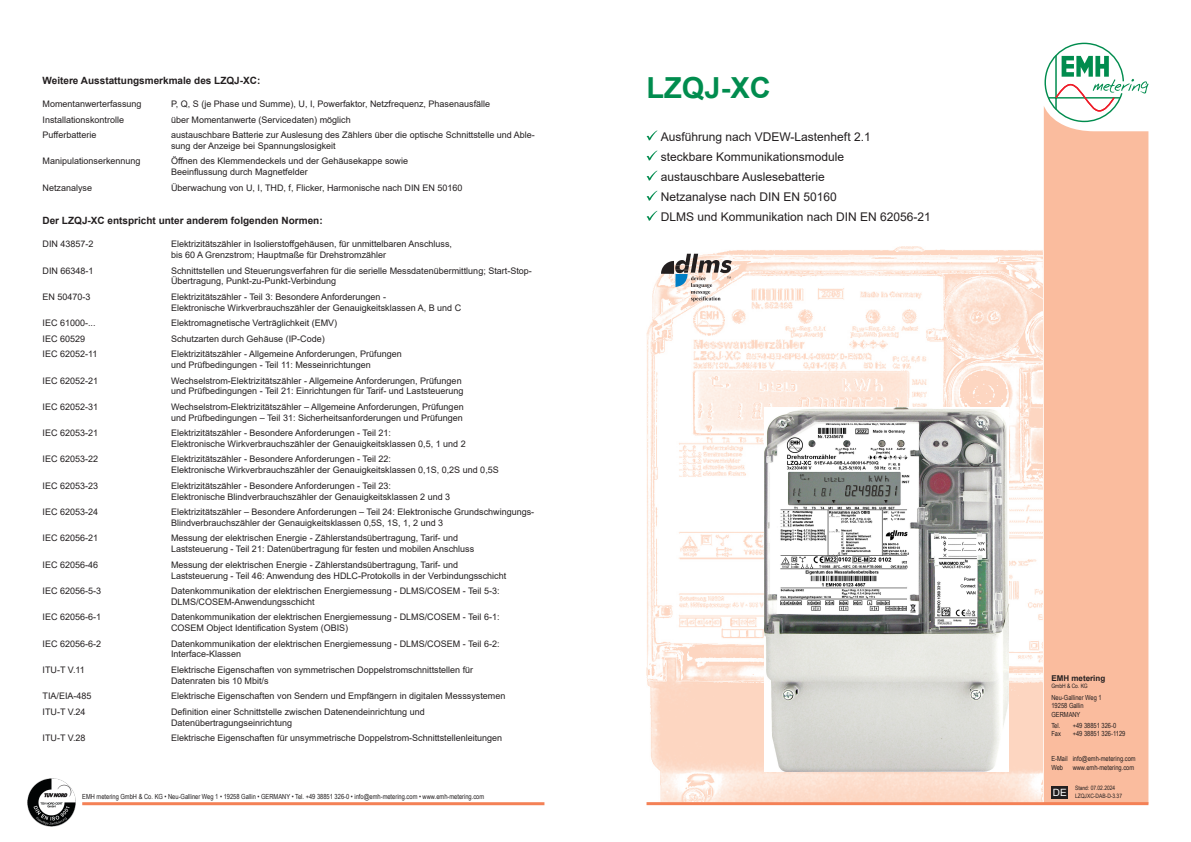
<style>
.page{position:relative;width:1191px;height:842px;background:#fff}
.page>*{position:absolute;margin:0;border:0;box-sizing:border-box;transform-origin:0 0}
._01_Titel_Vorderseite{font:700 29px "Arial";color:#008c4e}
._03_Stichpunkte_Vorderseite{font:12px "Arial";color:#231f20}
._05_Überschrift_2__Grad{font:700 10px "Arial";color:#231f20}
.t1{font:10px "Arial";color:#fff}
._11_Normentabelle_Text{font:9px/10.8px "Arial";color:#231f20}
.t2{font:700 8px "Arial";color:#231f20}
.t3{font:7px/8.4px "Arial Narrow";color:#231f20}
._02_Dokumentname{font:6px/7.2px "Arial Narrow";color:#231f20}
</style>
<div class="page">
<div style="left:1043px;top:123px;width:105px;height:679px;background:#fabc9e"></div>
<hr style="left:646px;top:802px;width:502px;height:3px;background:#f48156">
<div style="left:1051px;top:786px;width:17px;height:12px;background:#231f20"></div>
<svg style="left:1043px;top:42px;width:105px;height:81px"></svg>
<hr style="left:82px;top:802px;width:462px;height:3px;background:#f48156">
<img style="left:28px;top:778px;width:48px;height:48px">
<img style="left:646px;top:246px;width:397px;height:555px">
<svg style="left:646px;top:130px;width:11px;height:11px"></svg>
<svg style="left:646px;top:150px;width:11px;height:11px"></svg>
<svg style="left:646px;top:171px;width:11px;height:10px"></svg>
<svg style="left:646px;top:191px;width:11px;height:10px"></svg>
<svg style="left:646px;top:211px;width:11px;height:10px"></svg>
<svg style="left:661px;top:254px;width:71px;height:48px"></svg>
<img style="left:764px;top:407px;width:244px;height:364px">
<p class="_05_Überschrift_2__Grad" style="left:43px;top:73px;width:219px">Weitere Ausstattungsmerkmale des LZQJ-XC:</p>
<p class="_11_Normentabelle_Text" style="left:43px;top:98px;width:101px">Momentanwerterfassung</p>
<p class="_11_Normentabelle_Text" style="left:171px;top:98px;width:320px">P, Q, S (je Phase und Summe), U, I, Powerfaktor, Netzfrequenz, Phasenausfälle</p>
<p class="_11_Normentabelle_Text" style="left:43px;top:114px;width:83px">Installationskontrolle</p>
<p class="_11_Normentabelle_Text" style="left:171px;top:114px;width:181px">über Momentanwerte (Servicedaten) möglich</p>
<p class="_11_Normentabelle_Text" style="left:43px;top:129px;width:55px">Pufferbatterie</p>
<p class="_11_Normentabelle_Text" style="left:171px;top:129px;width:365px">austauschbare Batterie zur Auslesung des Zählers über die optische Schnittstelle und Able&shy;sung der Anzeige bei Spannungslosigkeit</p>
<p class="_11_Normentabelle_Text" style="left:43px;top:156px;width:100px">Manipulationserkennung</p>
<p class="_11_Normentabelle_Text" style="left:171px;top:156px;width:238px">Öffnen des Klemmendeckels und der Gehäusekappe sowie<br>Beeinflussung durch Magnetfelder</p>
<p class="_11_Normentabelle_Text" style="left:43px;top:182px;width:51px">Netzanalyse</p>
<p class="_11_Normentabelle_Text" style="left:171px;top:182px;width:293px">Überwachung von U, I, THD, f, Flicker, Harmonische nach DIN EN 50160</p>
<p class="_05_Überschrift_2__Grad" style="left:43px;top:214px;width:282px">Der LZQJ-XC entspricht unter anderem folgenden Normen:</p>
<p class="_11_Normentabelle_Text" style="left:43px;top:239px;width:53px">DIN 43857-2</p>
<p class="_11_Normentabelle_Text" style="left:171px;top:239px;width:282px">Elektrizitätszähler in Isolierstoffgehäusen, für unmittelbaren Anschluss, bis 60 A Grenzstrom; Hauptmaße für Drehstromzähler</p>
<p class="_11_Normentabelle_Text" style="left:43px;top:265px;width:53px">DIN 66348-1</p>
<p class="_11_Normentabelle_Text" style="left:171px;top:265px;width:362px">Schnittstellen und Steuerungsverfahren für die serielle Messdatenübermittlung; Start-Stop-<br>Übertragung, Punkt-zu-Punkt-Verbindung</p>
<p class="_11_Normentabelle_Text" style="left:43px;top:291px;width:50px">EN 50470-3</p>
<p class="_11_Normentabelle_Text" style="left:171px;top:291px;width:292px">Elektrizitätszähler - Teil 3: Besondere Anforderungen -<br>Elektronische Wirkverbrauchszähler der Genauigkeitsklassen A, B und C</p>
<p class="_11_Normentabelle_Text" style="left:43px;top:318px;width:55px">IEC 61000-...</p>
<p class="_11_Normentabelle_Text" style="left:171px;top:318px;width:168px">Elektromagnetische Verträglichkeit (EMV)</p>
<p class="_11_Normentabelle_Text" style="left:43px;top:333px;width:44px">IEC 60529</p>
<p class="_11_Normentabelle_Text" style="left:171px;top:333px;width:155px">Schutzarten durch Gehäuse (IP-Code)</p>
<p class="_11_Normentabelle_Text" style="left:43px;top:349px;width:56px">IEC 62052-11</p>
<p class="_11_Normentabelle_Text" style="left:171px;top:349px;width:232px">Elektrizitätszähler - Allgemeine Anforderungen, Prüfungen und Prüfbedingungen - Teil 11: Messeinrichtungen</p>
<p class="_11_Normentabelle_Text" style="left:43px;top:375px;width:57px">IEC 62052-21</p>
<p class="_11_Normentabelle_Text" style="left:171px;top:375px;width:294px">Wechselstrom-Elektrizitätszähler - Allgemeine Anforderungen, Prüfungen und Prüfbedingungen - Teil 21: Einrichtungen für Tarif- und Laststeuerung</p>
<p class="_11_Normentabelle_Text" style="left:43px;top:401px;width:57px">IEC 62052-31</p>
<p class="_11_Normentabelle_Text" style="left:171px;top:401px;width:294px">Wechselstrom-Elektrizitätszähler – Allgemeine Anforderungen, Prüfungen und Prüfbedingungen – Teil 31: Sicherheitsanforderungen und Prüfungen</p>
<p class="_11_Normentabelle_Text" style="left:43px;top:427px;width:57px">IEC 62053-21</p>
<p class="_11_Normentabelle_Text" style="left:171px;top:427px;width:296px">Elektrizitätszähler - Besondere Anforderungen - Teil 21:<br>Elektronische Wirkverbrauchszähler der Genauigkeitsklassen 0,5, 1 und 2</p>
<p class="_11_Normentabelle_Text" style="left:43px;top:454px;width:57px">IEC 62053-22</p>
<p class="_11_Normentabelle_Text" style="left:171px;top:454px;width:329px">Elektrizitätszähler - Besondere Anforderungen - Teil 22:<br>Elektronische Wirkverbrauchszähler der Genauigkeitsklassen 0,1S, 0,2S und 0,5S</p>
<p class="_11_Normentabelle_Text" style="left:43px;top:480px;width:57px">IEC 62053-23</p>
<p class="_11_Normentabelle_Text" style="left:171px;top:480px;width:281px">Elektrizitätszähler - Besondere Anforderungen - Teil 23:<br>Elektronische Blindverbrauchszähler der Genauigkeitsklassen 2 und 3</p>
<p class="_11_Normentabelle_Text" style="left:43px;top:506px;width:57px">IEC 62053-24</p>
<p class="_11_Normentabelle_Text" style="left:171px;top:506px;width:365px">Elektrizitätszähler – Besondere Anforderungen – Teil 24: Elektronische Grundschwingungs-<br>Blindverbrauchszähler der Genauigkeitsklassen 0,5S, 1S, 1, 2 und 3</p>
<p class="_11_Normentabelle_Text" style="left:43px;top:533px;width:57px">IEC 62056-21</p>
<p class="_11_Normentabelle_Text" style="left:171px;top:533px;width:305px">Messung der elektrischen Energie - Zählerstandsübertragung, Tarif- und<br>Laststeuerung - Teil 21: Datenübertragung für festen und mobilen Anschluss</p>
<p class="_11_Normentabelle_Text" style="left:43px;top:559px;width:57px">IEC 62056-46</p>
<p class="_11_Normentabelle_Text" style="left:171px;top:559px;width:337px">Messung der elektrischen Energie - Zählerstandsübertragung, Tarif- und<br>Laststeuerung - Teil 46: Anwendung des HDLC-Protokolls in der Verbindungsschicht</p>
<p class="_11_Normentabelle_Text" style="left:43px;top:585px;width:60px">IEC 62056-5-3</p>
<p class="_11_Normentabelle_Text" style="left:171px;top:585px;width:330px">Datenkommunikation der elektrischen Energiemessung - DLMS/COSEM - Teil 5-3:<br>DLMS/COSEM-Anwendungsschicht</p>
<p class="_11_Normentabelle_Text" style="left:43px;top:612px;width:60px">IEC 62056-6-1</p>
<p class="_11_Normentabelle_Text" style="left:171px;top:612px;width:330px">Datenkommunikation der elektrischen Energiemessung - DLMS/COSEM - Teil 6-1:<br>COSEM Object Identification System (OBIS)</p>
<p class="_11_Normentabelle_Text" style="left:43px;top:638px;width:60px">IEC 62056-6-2</p>
<p class="_11_Normentabelle_Text" style="left:171px;top:638px;width:330px">Datenkommunikation der elektrischen Energiemessung - DLMS/COSEM - Teil 6-2:<br>Interface-Klassen</p>
<p class="_11_Normentabelle_Text" style="left:43px;top:664px;width:44px">ITU-T V.11</p>
<p class="_11_Normentabelle_Text" style="left:171px;top:664px;width:304px">Elektrische Eigenschaften von symmetrischen Doppelstromschnittstellen für<br>Datenraten bis 10 Mbit/s</p>
<p class="_11_Normentabelle_Text" style="left:43px;top:691px;width:51px">TIA/EIA-485</p>
<p class="_11_Normentabelle_Text" style="left:171px;top:691px;width:336px">Elektrische Eigenschaften von Sendern und Empfängern in digitalen Messsystemen</p>
<p class="_11_Normentabelle_Text" style="left:43px;top:706px;width:45px">ITU-T V.24</p>
<p class="_11_Normentabelle_Text" style="left:171px;top:706px;width:255px">Definition einer Schnittstelle zwischen Datenendeinrichtung und<br>Datenübertragungseinrichtung</p>
<p class="_11_Normentabelle_Text" style="left:43px;top:732px;width:45px">ITU-T V.28</p>
<p class="_11_Normentabelle_Text" style="left:171px;top:732px;width:333px">Elektrische Eigenschaften für unsymmetrische Doppelstrom-Schnittstellenleitungen</p>
<p class="_01_Titel_Vorderseite" style="left:646px;top:67px;width:126px">LZQJ-XC</p>
<p class="_03_Stichpunkte_Vorderseite" style="left:660px;top:128px;width:211px">Ausführung nach VDEW-Lastenheft 2.1</p>
<p class="_03_Stichpunkte_Vorderseite" style="left:660px;top:148px;width:185px">steckbare Kommunikationsmodule</p>
<p class="_03_Stichpunkte_Vorderseite" style="left:660px;top:168px;width:166px">austauschbare Auslesebatterie</p>
<p class="_03_Stichpunkte_Vorderseite" style="left:660px;top:188px;width:178px">Netzanalyse nach DIN EN 50160</p>
<p class="_03_Stichpunkte_Vorderseite" style="left:660px;top:208px;width:272px">DLMS und Kommunikation nach DIN EN 62056-21</p>
<p class="t2" style="left:1051px;top:673px;width:55px">EMH metering</p>
<p class="_02_Dokumentname" style="left:1051px;top:682px;width:38px">GmbH &amp; Co. KG</p>
<p class="t3" style="left:1051px;top:693px;width:52px">Neu-Galliner Weg 1<br>19258 Gallin<br>GERMANY</p>
<p class="t3" style="left:1051px;top:721px;width:10px">Tel.</p>
<p class="t3" style="left:1072px;top:721px;width:45px">+49 38851 326-0</p>
<p class="t3" style="left:1051px;top:729px;width:11px">Fax</p>
<p class="t3" style="left:1072px;top:729px;width:54px">+49 38851 326-1129</p>
<p class="t3" style="left:1051px;top:754px;width:86px">E-Mail info@emh-metering.com<br>Web</p>
<p class="t3" style="left:1072px;top:763px;width:63px">www.emh-metering.com</p>
<p class="t3" style="left:82px;top:792px;width:403px">EMH metering GmbH &amp; Co. KG • Neu-Galliner Weg 1 • 19258 Gallin • GERMANY • Tel. +49 38851 326-0 • info@emh-metering.com • www.emh-metering.com</p>
<p class="_02_Dokumentname" style="left:1075px;top:784px;width:49px">Stand: 07.02.2024<br>LZQJXC-DAB-D-3.37</p>
<p class="t1" style="left:1053px;top:785px;width:15px">DE</p>
</div>
